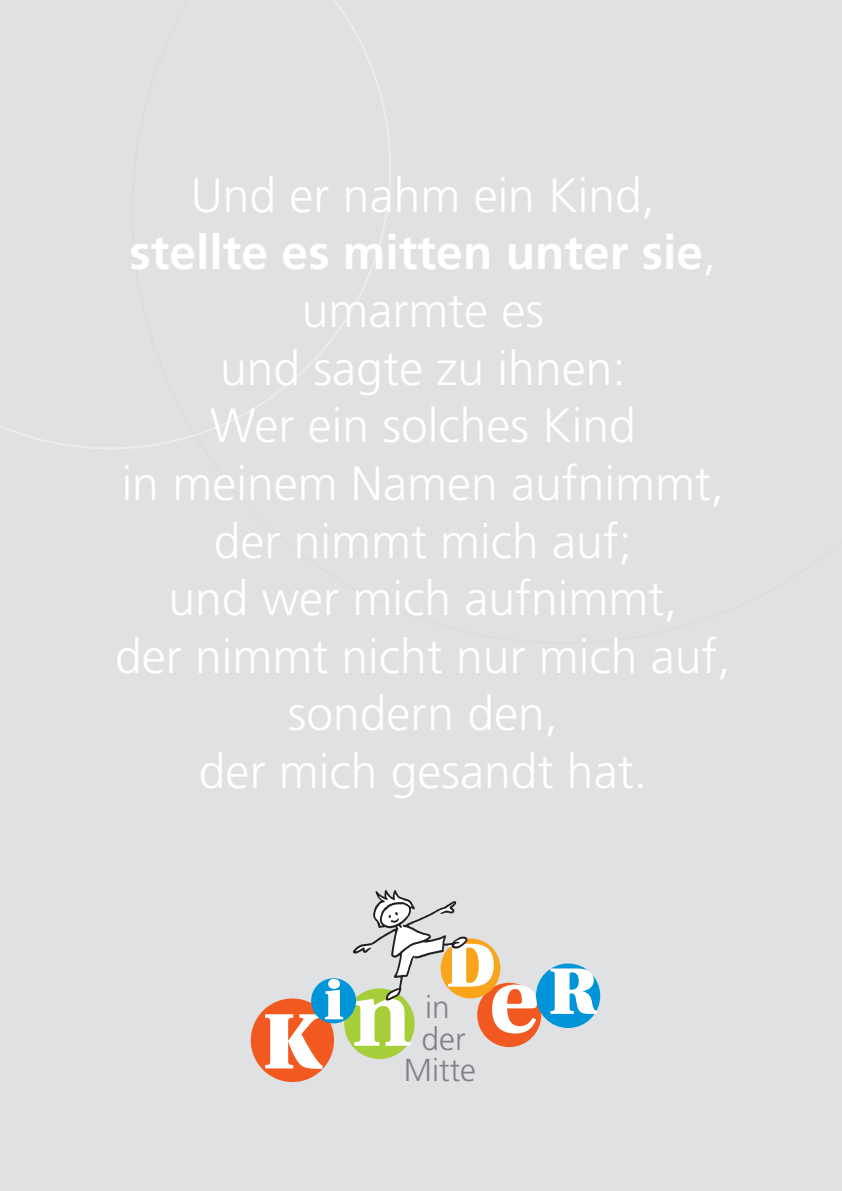
<style>
.page{position:relative;width:842px;height:1191px;background:#e0e1e3}
.page>*{position:absolute;margin:0;border:0;box-sizing:border-box;transform-origin:0 0}
.t1{font:700 95.2px "Utopia";color:#fff}
.t2{font:700 93.6px "Utopia";color:#fff}
.t3{font:900 78.2px "Utopia";color:#fff}
.t4{font:900 61.8px "Utopia";color:#fff}
.t5{font:900 53.6px "Utopia";color:#fff}
.t6{font:300 48px/57.6px "Frutiger";color:#fff;text-align:center}
.t7{font:300 31.8px/31.6px "Frutiger";color:#808285;text-align:center}
.s1{font-weight:700}
</style>
<div class="page">
<div style="left:251px;top:998px;width:83px;height:84px;background:#f15921;border-radius:50%"></div>
<div style="left:477px;top:982px;width:64px;height:65px;background:#f15921;border-radius:50%"></div>
<div style="left:441px;top:938px;width:59px;height:60px;background:#f9a51b;border-radius:50%"></div>
<div style="left:344px;top:988px;width:71px;height:71px;background:#a6ce39;border-radius:50%"></div>
<div style="left:536px;top:963px;width:64px;height:65px;background:#0095d9;border-radius:50%"></div>
<svg style="left:353px;top:890px;width:114px;height:110px"></svg>
<div style="left:311px;top:978px;width:45px;height:45px;background:#0095d9;border-radius:50%"></div>
<svg style="left:0;top:0;width:391px;height:449px"></svg>
<p class="t6" style="left:115px;top:170px;width:617px">Und er nahm ein Kind,<br><span class="s1">stellte es mitten unter sie</span>, umarmte es<br>und sagte zu ihnen:<br>Wer ein solches Kind<br>in meinem Namen aufnimmt, der nimmt mich auf;<br>und wer mich aufnimmt,<br>der nimmt nicht nur mich auf, sondern den,<br>der mich gesandt hat.</p>
<p class="t4" style="left:446px;top:940px;width:51px">D</p>
<p class="t5" style="left:324px;top:978px;width:21px">i</p>
<h1 class="t1" style="left:489px;top:961px;width:110px">e<sup>R</sup></h1>
<p class="t7" style="left:404px;top:993px;width:74px">in der<br>Mitte</p>
<h2 class="t2" style="left:352px;top:976px;width:61px">n</h2>
<h3 class="t3" style="left:263px;top:1009px;width:59px">K</h3>
</div>
